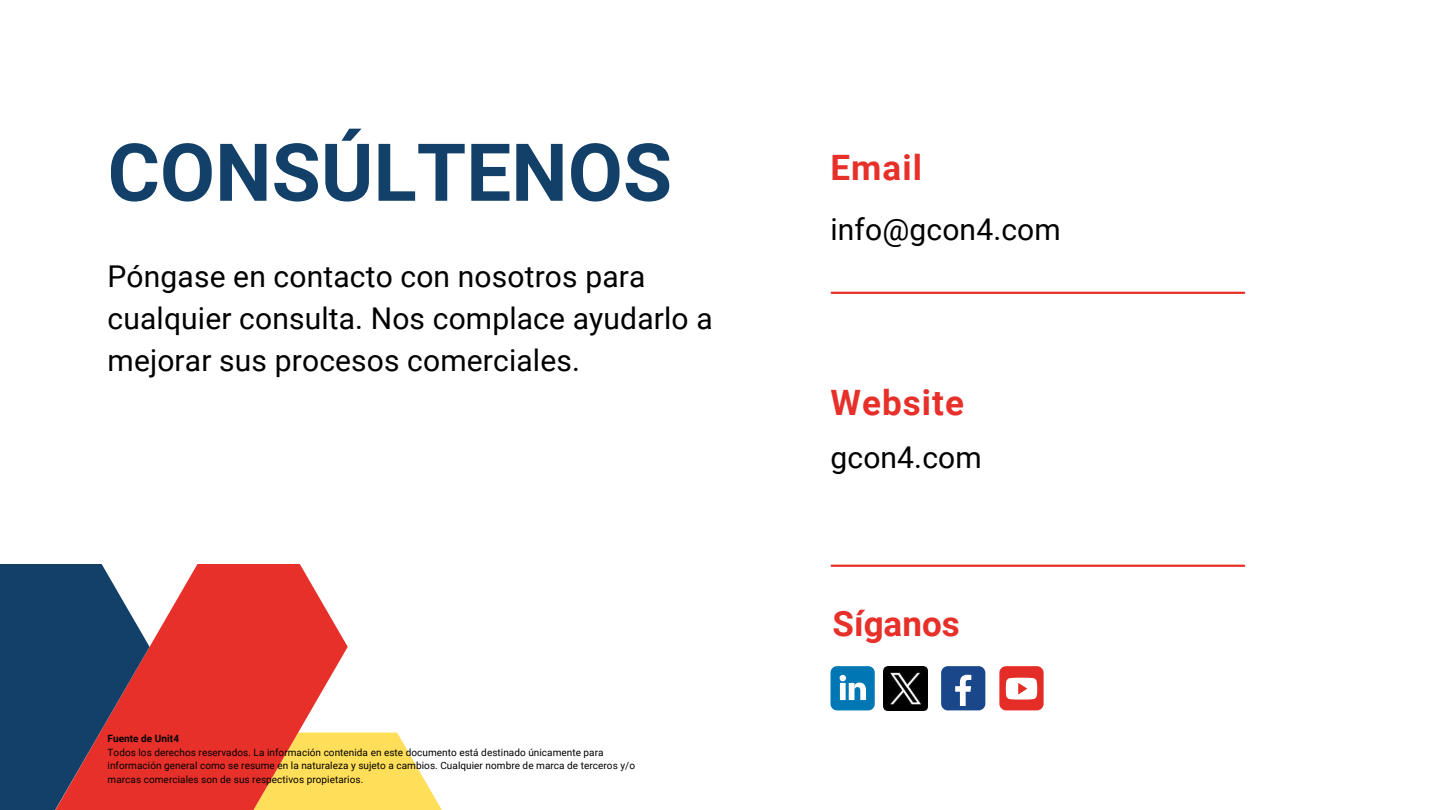
<style>
.page{position:relative;width:1440px;height:810px;background:#fff}
.page>*{position:absolute;margin:0;border:0;box-sizing:border-box;transform-origin:0 0}
.t1{font:700 80px "Roboto";color:#134069}
.t2{font:700 35px "Roboto";letter-spacing:.03em;color:#e8302a}
.t3{font:700 35px "Roboto";color:#e8302a}
.t4{font:30px/42px "Roboto";letter-spacing:.005em;color:#000}
.t5{font:10px/13.5px "Roboto";letter-spacing:.005em;color:#000}
.t6{font:700 10px "Roboto";letter-spacing:.005em;color:#000}
</style>
<div class="page">
<svg style="left:348px;top:733px;width:94px;height:77px"></svg>
<svg style="left:150px;top:565px;width:198px;height:245px;fill:#e8302a"></svg>
<svg style="left:0;top:565px;width:150px;height:245px"></svg>
<hr style="left:832px;top:292px;width:412px;height:2px;background:#e8302a">
<hr style="left:832px;top:565px;width:412px;height:2px;background:#e8302a">
<svg style="left:831px;top:666px;width:44px;height:44px"></svg>
<div style="left:941px;top:666px;width:44px;height:44px;background:#1a4789;border-radius:7px"></div>
<svg style="left:955px;top:675px;width:16px;height:31px"></svg>
<div style="left:999px;top:666px;width:45px;height:44px;background:#e52d27;border-radius:7px"></div>
<svg style="left:1006px;top:678px;width:31px;height:22px"></svg>
<img style="left:883px;top:666px;width:44px;height:44px">
<h1 class="t1" style="left:108px;top:127px;width:566px">CONSÚLTENOS</h1>
<h3 class="t4" style="left:108px;top:256px;width:607px">Póngase en contacto con nosotros para cualquier consulta. Nos complace ayudarlo a mejorar sus procesos comerciales.</h3>
<p class="t6" style="left:108px;top:733px;width:73px">Fuente de Unit4</p>
<p class="t5" style="left:108px;top:746px;width:529px">Todos los derechos reservados. La información contenida en este documento está destinado únicamente para información general como se resume en la naturaleza y sujeto a cambios. Cualquier nombre de marca de terceros y/o marcas comerciales son de sus respectivos propietarios.</p>
<h2 class="t2" style="left:831px;top:147px;width:93px">Email</h2>
<h3 class="t4" style="left:831px;top:208px;width:232px">info@gcon4.com</h3>
<h2 class="t2" style="left:831px;top:382px;width:135px">Website</h2>
<h3 class="t4" style="left:831px;top:437px;width:153px">gcon4.com</h3>
<h2 class="t3" style="left:833px;top:604px;width:129px">Síganos</h2>
</div>
